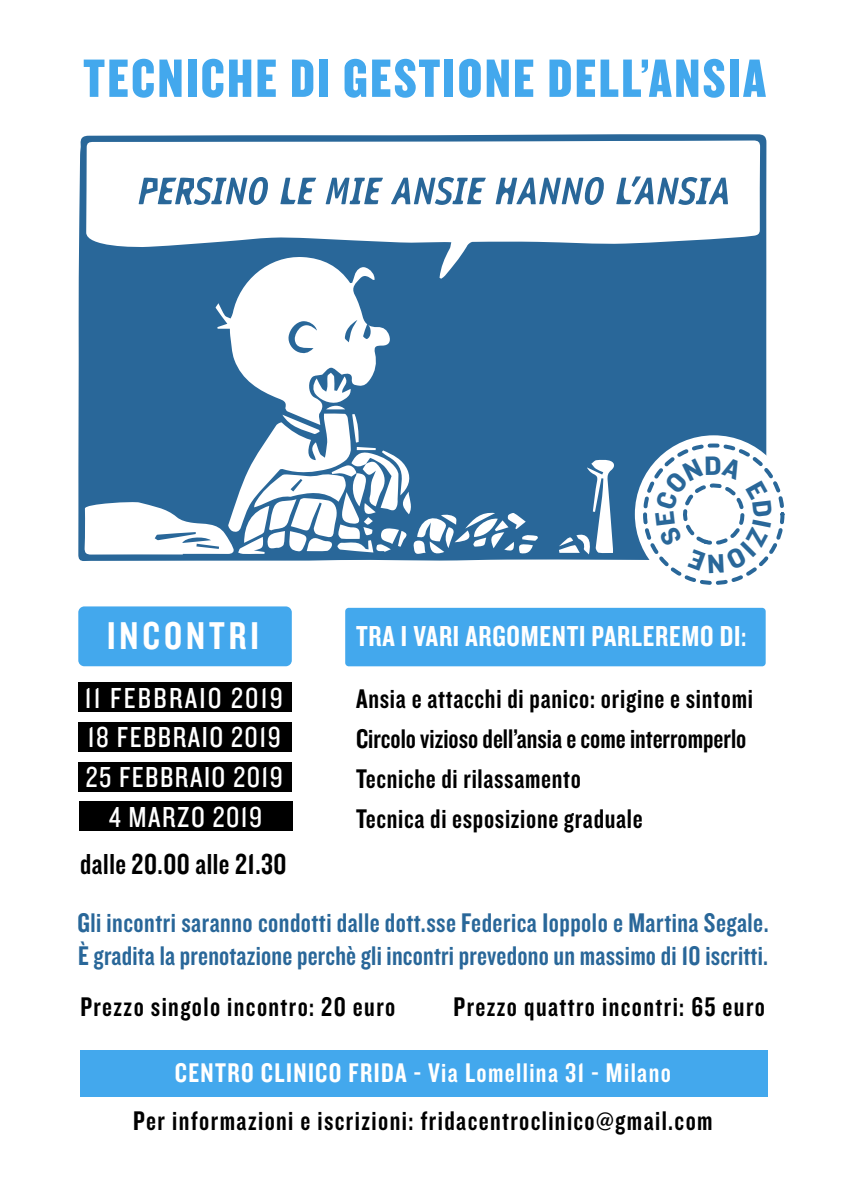
<style>
.page{position:relative;width:842px;height:1191px;background:#fff}
.page>*{position:absolute;margin:0;border:0;box-sizing:border-box;transform-origin:0 0}
.t1{font:56px "Knockout HTF69 Full Liteweight";letter-spacing:.045em;color:#43a8ed}
.t2{font:40.2px "Knockout HTF49 Liteweight";letter-spacing:.1em;color:#fff}
.t3{font:30px/39.8px "Knockout HTF29 Junior Liteweight";letter-spacing:.05em;color:#fff;text-align:center}
.t4{font:30px "Knockout HTF49 Liteweight";letter-spacing:.025em;color:#fff}
.t5{font:30px "Knockout HTF49 Liteweight";letter-spacing:.015em;color:#000}
.t6{font:28px/33.4px "Knockout HTF49 Liteweight";letter-spacing:.02em;color:#296799}
.t7{font:28px/40px "Knockout HTF49 Liteweight";letter-spacing:.025em;color:#000}
.t8{font:28px "Knockout HTF49 Liteweight";letter-spacing:.05em;color:#000}
.t9{font:28px "Knockout HTF49 Liteweight";letter-spacing:.05em;color:#fff}
</style>
<div class="page">
<div style="left:345px;top:608px;width:421px;height:58px;background:#43a8ed;border-radius:4px"></div>
<svg style="left:78px;top:134px;width:688px;height:427px;fill:#296799"></svg>
<svg style="left:288px;top:321px;width:29px;height:33px"></svg>
<svg style="left:345px;top:320px;width:12px;height:22px"></svg>
<svg style="left:363px;top:324px;width:9px;height:15px"></svg>
<svg style="left:155px;top:532px;width:64px;height:17px"></svg>
<svg style="left:291px;top:479px;width:11px;height:12px"></svg>
<svg style="left:139px;top:177px;width:129px;height:28px"></svg>
<svg style="left:280px;top:178px;width:36px;height:26px"></svg>
<svg style="left:326px;top:178px;width:57px;height:26px"></svg>
<svg style="left:391px;top:177px;width:95px;height:28px"></svg>
<svg style="left:496px;top:177px;width:108px;height:28px"></svg>
<svg style="left:616px;top:176px;width:112px;height:29px"></svg>
<div style="left:78px;top:606px;width:214px;height:60px;background:#43a8ed;border-radius:6px"></div>
<div style="left:78px;top:682px;width:214px;height:29px;background:#000"></div>
<div style="left:78px;top:722px;width:214px;height:30px;background:#000"></div>
<div style="left:78px;top:762px;width:214px;height:29px;background:#000"></div>
<div style="left:80px;top:801px;width:213px;height:30px;background:#000"></div>
<div style="left:80px;top:1050px;width:687px;height:47px;background:#43a8ed"></div>
<div style="left:635px;top:435px;width:158px;height:158px;background:#fff;border-radius:50%"></div>
<svg style="left:644px;top:444px;width:140px;height:140px"></svg>
<div style="left:643px;top:443px;width:141px;height:142px;border:4px dashed #296799;border-radius:50%"></div>
<svg style="left:655px;top:456px;width:117px;height:117px"></svg>
<h1 class="t1" style="left:83px;top:49px;width:684px">TECNICHE DI GESTIONE DELL’ANSIA</h1>
<h2 class="t2" style="left:107px;top:614px;width:154px">INCONTRI</h2>
<p class="t3" style="left:85px;top:679px;width:200px">11 FEBBRAIO 2019<br>18 FEBBRAIO 2019<br>25 FEBBRAIO 2019<br>4 MARZO 2019</p>
<p class="t5" style="left:80px;top:848px;width:208px">dalle 20.00 alle 21.30</p>
<p class="t4" style="left:356px;top:620px;width:392px">TRA I VARI ARGOMENTI PARLEREMO DI:</p>
<p class="t7" style="left:356px;top:679px;width:399px">Ansia e attacchi di panico: origine e sintomi Circolo vizioso dell’ansia e come interromperlo Tecniche di rilassamento<br>Tecnica di esposizione graduale</p>
<p class="t6" style="left:77px;top:906px;width:693px">Gli incontri saranno condotti dalle dott.sse Federica Ioppolo e Martina Segale.<br>È gradita la prenotazione perchè gli incontri prevedono un massimo di 10 iscritti.</p>
<p class="t8" style="left:80px;top:992px;width:316px">Prezzo singolo incontro: 20 euro</p>
<p class="t8" style="left:454px;top:992px;width:313px">Prezzo quattro incontri: 65 euro</p>
<p class="t9" style="left:175px;top:1058px;width:498px">CENTRO CLINICO FRIDA - Via Lomellina 31 - Milano</p>
<p class="t8" style="left:133px;top:1106px;width:581px">Per informazioni e iscrizioni: fridacentroclinico@gmail.com</p>
</div>
